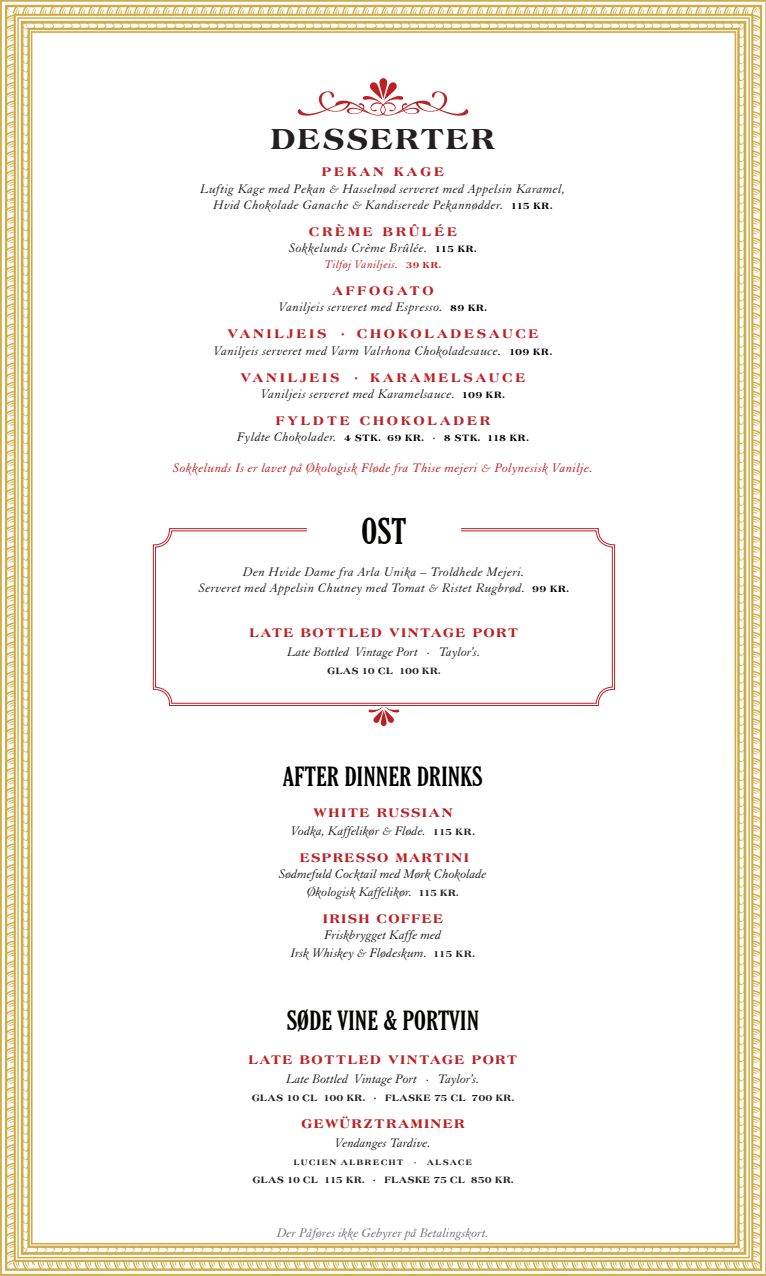
<style>
.page{position:relative;width:766px;height:1276px;background:#fff}
.page>*{position:absolute;margin:0;border:0;box-sizing:border-box;transform-origin:0 0}
.t1{font:700 extra-condensed 36px "Cheltenham BT";color:#040503}
.t2{font:700 29.7px "Americana Becker Ext";color:#231f20}
.t3{font:700 extra-condensed 27px "Cheltenham BT";color:#000}
.t4{font:700 extra-condensed 27px "Cheltenham BT";color:#040503}
.t5{font:italic 13.5px/16.2px "Granjon LT Std";letter-spacing:.025em;color:#231f20;text-align:center}
.t6{font:italic 13.5px/18.9px "Granjon LT Std";color:#231f20;text-align:center}
.t7{font:italic 13.5px "Granjon LT Std";letter-spacing:.025em;color:#bd2024}
.t8{font:italic 13.5px "Granjon LT Std";color:#6c7279}
.t9{font:800 13.5px "Americana";letter-spacing:.2em;color:#bd2024}
.t10{font:italic 12px "Granjon LT Std";letter-spacing:.025em;color:#bd2024}
.t11{font:700 9.45px "Americana Becker Ext";color:#231f20}
.t12{font:700 9.45px "Americana Becker Ext";letter-spacing:.025em;color:#000}
.t13{font:700 8.1px "Americana Becker Ext";letter-spacing:.125em;color:#231f20}
.s1{font-family:"Americana";font-weight:800;font-style:normal;color:#bd2024}
.s2{font-family:"Americana Becker Ext";font-weight:700;font-style:normal;font-size:9.45px;color:#000}
.s3{font-family:"Americana Becker Ext";font-weight:700;font-style:normal;font-size:9px}
.s4{font-family:"Americana Becker Ext";font-weight:700;font-style:normal;color:#bd2025}
.s5{font-family:"Granjon LT Std";font-weight:400;font-style:italic;font-size:13.5px;color:#231f20}
.s6{color:#231f20}
.s7{font-family:"Americana Becker Ext";font-weight:700;font-style:normal;font-size:9.45px}
</style>
<div class="page">
<img style="left:0;top:0;width:765px;height:1275px">
<p class="t2" style="left:269px;top:121px;width:228px">DESSERTER</p>
<p class="t5" style="left:200px;top:164px;width:366px"><span class="s1">PEKAN KAGE<br></span>Luftig Kage med Pekan &amp; Hasselnød serveret med Appelsin Karamel,<br>Hvid Chokolade Ganache &amp; Kandiserede Pekannødder. <span class="s2">115 KR.</span></p>
<p class="t5" style="left:289px;top:224px;width:189px"><span class="s1">CRÈME BRÛLÉE<br></span>Sokkelunds Crème Brûlée. <span class="s2">115 KR.</span></p>
<p class="t10" style="left:325px;top:258px;width:117px">Tilføj Vaniljeis. <span class="s3">39 KR.</span></p>
<p class="t5" style="left:279px;top:283px;width:209px"><span class="s1">AFFOGATO<br></span>Vaniljeis serveret med Espresso. <span class="s2">89 KR.</span></p>
<p class="t5" style="left:214px;top:326px;width:339px"><span class="s1">VANILJEIS</span> <span class="s4">·</span> <span class="s1">CHOKOLADESAUCE<br></span>Vaniljeis serveret med Varm Valrhona Chokoladesauce. <span class="s2">109 KR.</span></p>
<p class="t5" style="left:240px;top:370px;width:286px"><span class="s1">VANILJEIS</span> <span class="s4">·</span> <span class="s1">KARAMELSAUCE<br></span>Vaniljeis serveret med Karamelsauce. <span class="s2">109 KR.</span></p>
<p class="t9" style="left:275px;top:412px;width:216px">FYLDTE CHOKOLADER</p>
<p class="t12" style="left:237px;top:432px;width:293px"><span class="s5">Fyldte Chokolader.</span> 4 STK. 69 KR. <span class="s6">·</span> 8 STK. 118 KR.</p>
<p class="t7" style="left:173px;top:460px;width:421px">Sokkelunds Is er lavet på Økologisk Fløde fra Thise mejeri &amp; Polynesisk Vanilje.</p>
<p class="t1" style="left:361px;top:509px;width:46px">OST</p>
<p class="t5" style="left:199px;top:564px;width:371px">Den Hvide Dame fra Arla Unika – Troldhede Mejeri.<br>Serveret med Appelsin Chutney med Tomat &amp; Ristet Rugbrød. <span class="s2">99 KR.</span></p>
<p class="t6" style="left:249px;top:624px;width:270px"><span class="s1">LATE BOTTLED VINTAGE PORT<br></span>Late Bottled Vintage Port · Taylor’s.</p>
<p class="t11" style="left:327px;top:665px;width:115px">GLAS 10 CL 100 KR.</p>
<p class="t3" style="left:283px;top:760px;width:201px">AFTER DINNER DRINKS</p>
<p class="t6" style="left:291px;top:804px;width:185px;line-height:18px"><span class="s1">WHITE RUSSIAN<br></span>Vodka, Kaffelikør &amp; Fløde. <span class="s7">115 KR.</span></p>
<p class="t6" style="left:279px;top:849px;width:209px;line-height:16.2px"><span class="s1">ESPRESSO MARTINI<br></span>Sødmefuld Cocktail med Mørk Chokolade</p>
<p class="t6" style="left:307px;top:878px;width:153px;line-height:27px">Økologisk Kaffelikør. <span class="s7">115 KR.<br></span><span class="s1">IRISH COFFEE</span></p>
<p class="t6" style="left:291px;top:926px;width:186px;line-height:18px">Friskbrygget Kaffe med<br>Irsk Whiskey &amp; Flødeskum. <span class="s7">115 KR.</span></p>
<p class="t4" style="left:287px;top:1003px;width:194px">SØDE VINE &amp; PORTVIN</p>
<p class="t6" style="left:248px;top:1050px;width:270px"><span class="s1">LATE BOTTLED VINTAGE PORT<br></span>Late Bottled Vintage Port · Taylor’s.</p>
<p class="t11" style="left:252px;top:1092px;width:264px">GLAS 10 CL 100 KR. · FLASKE 75 CL 700 KR.</p>
<p class="t6" style="left:301px;top:1114px;width:165px"><span class="s1">GEWÜRZTRAMINER<br></span>Vendanges Tardive.</p>
<p class="t13" style="left:293px;top:1157px;width:111px">LUCIEN ALBRECHT</p>
<p class="t13" style="left:414px;top:1157px;width:60px">· ALSACE</p>
<p class="t11" style="left:252px;top:1173px;width:263px">GLAS 10 CL 115 KR. · FLASKE 75 CL 850 KR.</p>
<p class="t8" style="left:277px;top:1225px;width:213px">Der Påføres ikke Gebyrer på Betalingskort.</p>
</div>
